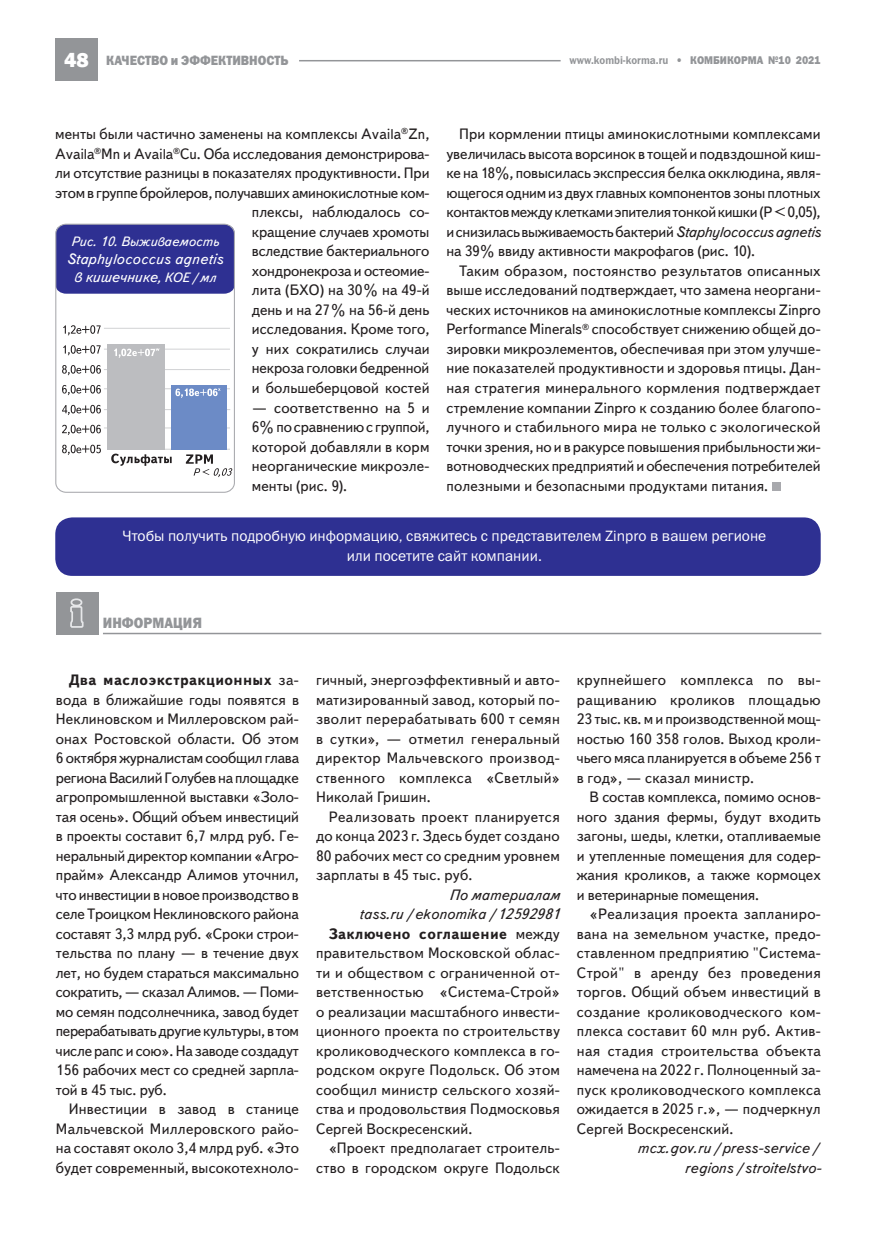
<style>
.page{position:relative;width:893px;height:1234px;background:#fff}
.page>*{position:absolute;margin:0;border:0;box-sizing:border-box;transform-origin:0 0}
.Osnovnoy_text-10-13{font:15px/19.5px "Text Book C";color:#231f20;text-align:justify}
.Vstavka_10-13{font:15px "Franklin Gothic Book C";color:#fff}
.Osnovnoy_text-10-13-2{font:italic 15px/19.5px "Text Book C";color:#231f20;text-align:right}
.Osnovnoy_text-10-13-3{font:15px/19.5px "Text Book C";letter-spacing:.025em;color:#231f20}
.Podrisunochnaya_podp{font:italic 15px "Text Book C";letter-spacing:.01em;color:#fff}
.Zagolovok{font:15px "Franklin Gothic Heavy C";color:#939598;scale:.9 1}
.t1{font:13.5px "Franklin Gothic Heavy C";color:#939598;scale:.9 1}
.Podrisunochnaya_podp-2{font:italic 13.5px "Text Book C";color:#fff}
.t2{font:11.25px "Franklin Gothic Demi C";color:#939598;scale:.9 1}
.t3{font:11.25px "Franklin Gothic Heavy C";color:#939598;scale:.9 1}
.s1{font-family:"Franklin Gothic";font-weight:800;font-size:21px;color:#fff}
.s2{font-family:"Franklin Gothic Heavy C"}
.s3{font-size:13.5px}
.s4{font-style:italic}
.s5{font-weight:700}
</style>
<div class="page">
<div style="left:55px;top:39px;width:43px;height:42px;background:#939598"></div>
<hr style="left:299px;top:60px;width:262px;height:1px;background:#939598">
<div style="left:55px;top:517px;width:766px;height:58px;background:#2e3092;border-radius:17px"></div>
<div style="left:772px;top:481px;width:9px;height:9px;background:#a8a9ad"></div>
<svg style="left:111px;top:453px;width:61px;height:13px"></svg>
<svg style="left:186px;top:454px;width:46px;height:23px"></svg>
<hr style="left:104px;top:328px;width:126px;height:1px;background:#d1d2d4">
<hr style="left:104px;top:349px;width:126px;height:1px;background:#d1d2d4">
<hr style="left:104px;top:369px;width:126px;height:1px;background:#d1d2d4">
<hr style="left:104px;top:388px;width:126px;height:1px;background:#d1d2d4">
<hr style="left:104px;top:427px;width:126px;height:1px;background:#d1d2d4">
<hr style="left:104px;top:409px;width:126px;height:1px;background:#d1d2d4">
<hr style="left:110px;top:449px;width:120px;height:1px;background:#d1d2d4">
<svg style="left:63px;top:325px;width:38px;height:10px"></svg>
<svg style="left:63px;top:345px;width:38px;height:10px"></svg>
<svg style="left:62px;top:365px;width:39px;height:10px"></svg>
<svg style="left:62px;top:385px;width:39px;height:10px"></svg>
<svg style="left:62px;top:405px;width:39px;height:10px"></svg>
<svg style="left:62px;top:424px;width:39px;height:11px"></svg>
<svg style="left:62px;top:444px;width:39px;height:11px"></svg>
<div style="left:107px;top:344px;width:58px;height:105px;background:#bcbdc0"></div>
<div style="left:171px;top:385px;width:55px;height:64px;background:#6c8bc6"></div>
<svg style="left:114px;top:348px;width:45px;height:10px"></svg>
<svg style="left:175px;top:388px;width:46px;height:10px"></svg>
<div style="left:56px;top:224px;width:178px;height:69px;background:#2e3092"></div>
<div style="left:55px;top:224px;width:180px;height:268px;border:1px solid #a8a9ad;border-radius:10px"></div>
<div style="left:56px;top:591px;width:42px;height:43px;background:#939598"></div>
<svg style="left:70px;top:598px;width:14px;height:29px"></svg>
<hr style="left:103px;top:632px;width:718px;height:2px;background:#939598">
<p class="t1" style="left:64px;top:53px;width:251px"><span class="s1">48</span> качество и эффективность</p>
<p class="t2" style="left:569px;top:54px;width:176px">www.kombi-korma.ru <span class="s2">• КОМБИКО</span></p>
<p class="t3" style="left:741px;top:54px;width:90px">РМА №10 2021</p>
<p class="Osnovnoy_text-10-13" style="left:55px;top:125px;width:376px;text-align:right">менты были частично заменены на комплексы Availa<sup>®</sup>Zn, Availa<sup>®</sup>Mn и Availa<sup>®</sup>Cu. Оба исследования демонстрирова&shy;ли отсутствие разницы в показателях продуктивности. При этом в группе бройлеров, получавших аминокислотные ком&shy;плексы, наблюдалось со-<br>кращение случаев хромоты<br>вследствие бактериального<br>хондронекроза и остеомие-<br>лита (БХО) на 30% на 49-й<br>день и на 27% на 56-й день<br>исследования. Кроме того,</p>
<p class="Osnovnoy_text-10-13" style="left:252px;top:339px;width:179px">у них сократились случаи</p>
<p class="Osnovnoy_text-10-13" style="left:252px;top:359px;width:179px">некроза головки бедренной и большеберцовой костей</p>
<p class="Osnovnoy_text-10-13" style="left:252px;top:398px;width:179px">— соответственно на 5 и 6% по сравнению с группой, которой добавляли в корм неорганические микроэле&shy;менты (рис. 9).</p>
<p class="Podrisunochnaya_podp-2" style="left:71px;top:234px;width:150px">Рис. 10. Выживаемость</p>
<p class="Podrisunochnaya_podp" style="left:66px;top:250px;width:158px">Staphylococcus аgnetis</p>
<p class="Podrisunochnaya_podp" style="left:74px;top:268px;width:144px">в кишечнике<span class="s3">, КОЕ/мл</span></p>
<p class="Osnovnoy_text-10-13" style="left:446px;top:125px;width:376px;text-indent:13px">При кормлении птицы аминокислотными комплексами увеличилась высота ворсинок в тощей и подвздошной киш&shy;ке на 18%, повысилась экспрессия белка окклюдина, явля&shy;ющегося одним из двух главных компонентов зоны плотных контактов между клетками эпителия тонкой кишки (P &lt; 0,05),</p>
<p class="Osnovnoy_text-10-13" style="left:446px;top:222px;width:376px">и снизилась выживаемость бактерий <span class="s4">Staphylococcus аgnetis </span>на 39% ввиду активности макрофагов (рис. 10).</p>
<p class="Osnovnoy_text-10-13" style="left:446px;top:261px;width:376px;text-indent:13px">Таким образом, постоянство результатов описанных выше исследований подтверждает, что замена неоргани&shy;ческих источников на аминокислотные комплексы Zinpro Performance Minerals<sup>®</sup> способствует снижению общей до&shy;зировки микроэлементов, обеспечивая при этом улучше&shy;ние показателей продуктивности и здоровья птицы. Дан&shy;ная стратегия минерального кормления подтверждает стремление компании Zinpro к созданию более благопо&shy;лучного и стабильного мира не только с экологической точки зрения, но и в ракурсе повышения прибыльности жи&shy;вотноводческих предприятий и обеспечения потребителей полезными и безопасными продуктами питания.</p>
<p class="Vstavka_10-13" style="left:122px;top:528px;width:645px">Чтобы получить подробную информацию, свяжитесь с представителем Zinpro в вашем регионе</p>
<p class="Vstavka_10-13" style="left:347px;top:547px;width:197px">или посетите сайт компании.</p>
<p class="Zagolovok" style="left:103px;top:614px;width:112px">информация</p>
<p class="Osnovnoy_text-10-13" style="left:56px;top:670px;width:245px;text-indent:13px"><span class="s5">Два маслоэкстракционных</span> за&shy;вода в ближайшие годы появятся в Неклиновском и Миллеровском рай&shy;онах Ростовской области. Об этом</p>
<p class="Osnovnoy_text-10-13" style="left:56px;top:748px;width:245px">6 октября журналистам сообщил глава региона Василий Голубев на площадке агропромышленной выставки «Золо&shy;тая осень». Общий объем инвестиций в проекты составит 6,7 млрд руб. Ге&shy;неральный директор компании «Агро&shy;прайм» Александр Алимов уточнил, что инвестиции в новое производство в селе Троицком Неклиновского района составят 3,3 млрд руб. «Сроки строи&shy;тельства по плану — в течение двух лет, но будем стараться максимально сократить, — сказал Алимов. — Поми&shy;мо семян подсолнечника, завод будет перерабатывать другие культуры, в том числе рапс и сою». На заводе создадут 156 рабочих мест со средней зарпла&shy;той в 45 тыс. руб.</p>
<p class="Osnovnoy_text-10-13" style="left:56px;top:1099px;width:245px;text-indent:13px">Инвестиции в завод в станице Мальчевской Миллеровского райо&shy;на составят около 3,4 млрд руб. «Это будет современный, высокотехноло-</p>
<p class="Osnovnoy_text-10-13" style="left:316px;top:670px;width:245px">гичный, энергоэффективный и авто&shy;матизированный завод, который по&shy;зволит перерабатывать 600 т семян в сутки», — отметил генеральный директор Мальчевского производ&shy;ственного комплекса «Светлый» Николай Гришин.</p>
<p class="Osnovnoy_text-10-13" style="left:316px;top:806px;width:245px;text-indent:13px">Реализовать проект планируется до конца 2023 г. Здесь будет создано 80 рабочих мест со средним уровнем зарплаты в 45 тыс. руб.</p>
<p class="Osnovnoy_text-10-13-2" style="left:449px;top:884px;width:112px">По материалам</p>
<p class="Osnovnoy_text-10-13-2" style="left:359px;top:904px;width:202px">tass.ru/ekonomika/12592981</p>
<p class="Osnovnoy_text-10-13" style="left:316px;top:923px;width:245px;text-indent:13px"><span class="s5">Заключено соглашение</span> между правительством Московской облас&shy;ти и обществом с ограниченной от&shy;ветственностью «Система-Строй»</p>
<p class="Osnovnoy_text-10-13" style="left:316px;top:1001px;width:245px">о реализации масштабного инвести&shy;ционного проекта по строительству кролиководческого комплекса в го&shy;родском округе Подольск. Об этом сообщил министр сельского хозяй&shy;ства и продовольствия Подмосковья Сергей Воскресенский.</p>
<p class="Osnovnoy_text-10-13" style="left:316px;top:1138px;width:245px;text-align:right">«Проект предполагает строитель&shy;ство в городском округе Подольск</p>
<p class="Osnovnoy_text-10-13-3" style="left:577px;top:670px;width:245px">крупнейшего комплекса по вы&shy;ращиванию кроликов площадью</p>
<p class="Osnovnoy_text-10-13" style="left:577px;top:709px;width:245px">23 тыс. кв. м и производственной мощ&shy;ностью 160 358 голов. Выход кроли&shy;чьего мяса планируется в объеме 256 т</p>
<p class="Osnovnoy_text-10-13" style="left:577px;top:767px;width:179px">в год», — сказал министр.</p>
<p class="Osnovnoy_text-10-13" style="left:577px;top:787px;width:245px;text-indent:13px">В состав комплекса, помимо основ&shy;ного здания фермы, будут входить загоны, шеды, клетки, отапливаемые и утепленные помещения для содер&shy;жания кроликов, а также кормоцех</p>
<p class="Osnovnoy_text-10-13" style="left:577px;top:884px;width:184px">и ветеринарные помещения.</p>
<p class="Osnovnoy_text-10-13" style="left:577px;top:904px;width:245px;text-indent:13px">«Реализация проекта запланиро&shy;вана на земельном участке, предо&shy;ставленном предприятию "Система-Строй" в аренду без проведения торгов. Общий объем инвестиций в создание кролиководческого ком&shy;плекса составит 60 млн руб. Актив&shy;ная стадия строительства объекта намечена на 2022 г. Полноценный за&shy;пуск кролиководческого комплекса ожидается в 2025 г.», — подчеркнул Сергей Воскресенский.</p>
<p class="Osnovnoy_text-10-13-2" style="left:637px;top:1138px;width:186px">mcx.gov.ru/press-service/ regions/stroitelstvo-</p>
</div>
